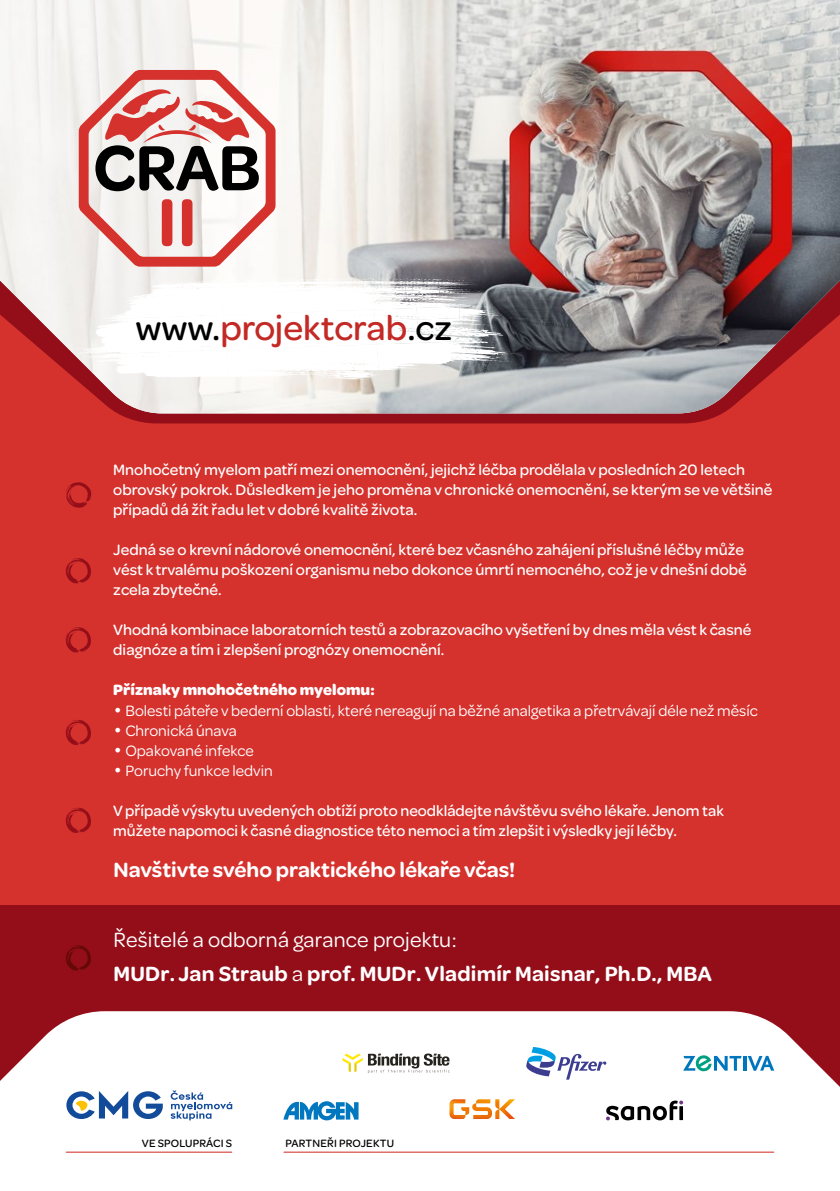
<style>
.page{position:relative;width:840px;height:1191px;background:#fff}
.page>*{position:absolute;margin:0;border:0;box-sizing:border-box;transform-origin:0 0}
.t1{font:500 36.8px "Omnes";color:#c32925}
.t2{font:600 22px/34px "Omnes";color:#fff}
.t3{font:500 16px/20px "Omnes";color:#fff}
.t4{font:16px "Omnes";color:#fff}
.t5{font:700 16px "Omnes";color:#fff}
.t6{font:500 11.4px "Omnes";letter-spacing:.015em;color:#000}
.s1{color:#000}
.s2{font-family:"Aachen AT"}
.s3{font-weight:400}
</style>
<div class="page">
<div style="left:0;top:0;width:839px;height:1191px;background:#d5312d"></div>
<div style="left:0;top:905px;width:839px;height:286px;background:#940e19"></div>
<svg style="left:117px;top:413px;width:606px;height:10px;background:#9a1b25"></svg>
<div style="left:0;top:1011px;width:839px;height:180px;background:#fff"></div>
<img style="left:0;top:0;width:839px;height:413px">
<svg style="left:66px;top:482px;width:25px;height:26px"></svg>
<svg style="left:66px;top:627px;width:25px;height:25px"></svg>
<svg style="left:66px;top:720px;width:25px;height:25px"></svg>
<svg style="left:66px;top:807px;width:25px;height:26px"></svg>
<svg style="left:66px;top:558px;width:25px;height:25px"></svg>
<svg style="left:79px;top:70px;width:196px;height:197px"></svg>
<svg style="left:75px;top:278px;width:453px;height:102px;background:#e4e3e3"></svg>
<svg style="left:66px;top:945px;width:25px;height:25px"></svg>
<svg style="left:170px;top:1090px;width:62px;height:30px;background:#c9d6e7"></svg>
<svg style="left:66px;top:1090px;width:97px;height:29px;background:#97aecb"></svg>
<hr style="left:284px;top:1151px;width:489px;height:1px;background:#d5312d">
<hr style="left:66px;top:1151px;width:165px;height:1px;background:#d5312d">
<svg style="left:605px;top:1100px;width:77px;height:20px;background:#9d9d9e"></svg>
<svg style="left:283px;top:1101px;width:75px;height:19px"></svg>
<svg style="left:449px;top:1099px;width:65px;height:20px"></svg>
<svg style="left:526px;top:1047px;width:80px;height:32px;background:#bfcde5"></svg>
<hr style="left:742px;top:1056px;width:3px;height:14px;background:#0076bd">
<svg style="left:747px;top:1055px;width:26px;height:15px"></svg>
<svg style="left:682px;top:1055px;width:59px;height:16px"></svg>
<svg style="left:368px;top:1053px;width:81px;height:20px;background:#b3b2b0"></svg>
<svg style="left:342px;top:1053px;width:20px;height:19px"></svg>
<h1 class="t1" style="left:135px;top:303px;width:318px"><span class="s1">www.</span>projektcrab<span class="s1">.cz</span></h1>
<p class="t3" style="left:113px;top:459px;width:660px">Mnohočetný myelom patří mezi onemocnění, jejichž léčba prodělala v posledních 20 letech obrovský pokrok. Důsledkem je jeho proměna v chronické onemocnění, se kterým se ve většině případů dá žít řadu let v dobré kvalitě života.</p>
<p class="t3" style="left:113px;top:539px;width:634px">Jedná se o krevní nádorové onemocnění, které bez včasného zahájení příslušné léčby může vést k trvalému poškození organismu nebo dokonce úmrtí nemocného, což je v dnešní době zcela zbytečné.</p>
<p class="t3" style="left:113px;top:619px;width:639px">Vhodná kombinace laboratorních testů a zobrazovacího vyšetření by dnes měla vést k časné diagnóze a tím i zlepšení prognózy onemocnění.</p>
<p class="t5" style="left:113px;top:679px;width:263px">Příznaky mnohočetného myelomu:</p>
<p class="t4" style="left:113px;top:699px;width:645px"><span class="s2">•</span> Bolesti páteře v bederní oblasti, které nereagují na běžné analgetika a přetrvávají déle než měsíc</p>
<p class="t4" style="left:113px;top:719px;width:125px"><span class="s2">•</span> Chronická únava</p>
<p class="t4" style="left:113px;top:739px;width:142px"><span class="s2">•</span> Opakované infekce</p>
<p class="t4" style="left:113px;top:759px;width:161px"><span class="s2">•</span> Poruchy funkce ledvin</p>
<p class="t3" style="left:113px;top:799px;width:611px">V případě výskytu uvedených obtíží proto neodkládejte návštěvu svého lékaře. Jenom tak můžete napomoci k časné diagnostice této nemoci a tím zlepšit i výsledky její léčby.</p>
<h2 class="t2" style="left:113px;top:851px;width:403px">Navštivte svého praktického lékaře včas!</h2>
<h2 class="t2" style="left:113px;top:921px;width:599px"><span class="s3">Řešitelé a odborná garance projektu:<br></span>MUDr. Jan Straub <span class="s3">a</span> prof. MUDr. Vladimír Maisnar, Ph.D., MBA</h2>
<p class="t6" style="left:142px;top:1135px;width:92px">VE SPOLUPRÁCI S</p>
<p class="t6" style="left:285px;top:1135px;width:110px">PARTNEŘI PROJEKTU</p>
</div>
